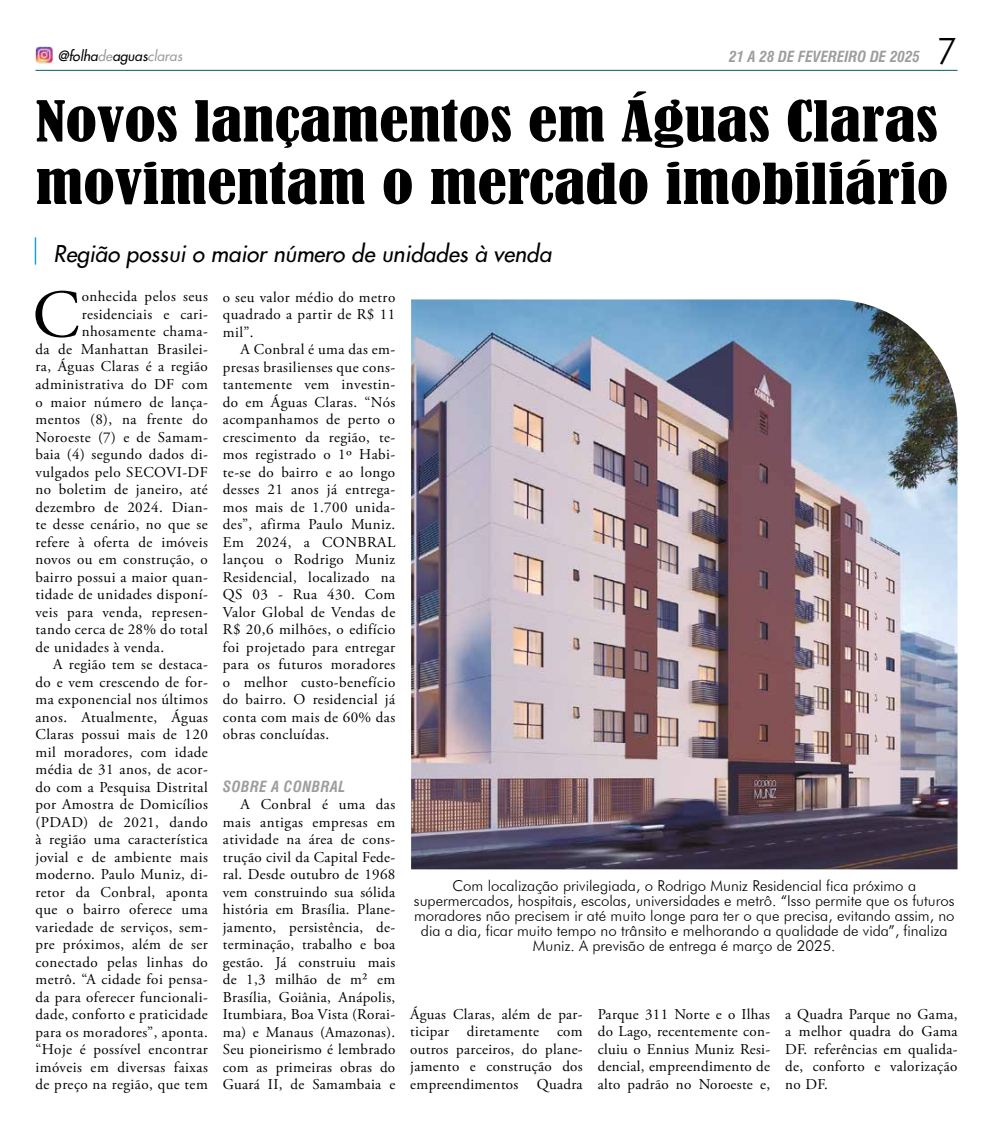
<style>
.page{position:relative;width:993px;height:1134px;background:#fff}
.page>*{position:absolute;margin:0;border:0;box-sizing:border-box;transform-origin:0 0}
.t1{font:67.75px "Adobe Garamond Pro";color:#000}
.t2{font:condensed 52.5px/62.5px "Bernard";color:#000;scale:1.25 1}
.t3{font:300 37px "Futura BT";color:#000}
.t4{font:italic 22.5px "Futura 2";color:#000}
.t5{font:15px/17.5px "Adobe Garamond Pro";letter-spacing:.03em;color:#000;text-align:justify}
.t6{font:300 15px/15px "Futura BT";color:#000;text-align:center}
.t7{font:italic 700 condensed 15px "Swiss 721 BT";color:#9d9d9c}
.t8{font:italic 700 condensed 15px "Swiss 721 BT";letter-spacing:.03em;color:#9d9d9c}
.t9{font:italic 13.75px "Futura 2";color:#000}
.s1{color:#9d9d9c}
</style>
<div class="page">
<hr style="left:35px;top:70px;width:922px;height:1px;background:#00605b">
<img style="left:35px;top:46px;width:18px;height:18px">
<img style="left:411px;top:299px;width:546px;height:570px">
<svg style="left:35px;top:237px;width:1px;height:27px"></svg>
<p class="t9" style="left:58px;top:47px;width:126px">@folha<span class="s1">de</span>aguas<span class="s1">claras</span></p>
<p class="t7" style="left:728px;top:48px;width:192px">21 A 28 DE FEVEREIRO DE 2025</p>
<h3 class="t3" style="left:935px;top:28px;width:23px">7</h3>
<h2 class="t2" style="left:35px;top:91px;width:731px">Novos lançamentos em Águas Claras movimentam o mercado imobiliário</h2>
<h3 class="t4" style="left:53px;top:238px;width:499px">Região possui o maior número de unidades à venda</h3>
<h1 class="t1" style="left:32px;top:274px;width:49px">C</h1>
<p class="t5" style="left:82px;top:288px;width:128px">onhecida pelos seus</p>
<p class="t5" style="left:82px;top:306px;width:128px">residenciais e cari-</p>
<p class="t5" style="left:82px;top:323px;width:128px">nhosamente chama-</p>
<p class="t5" style="left:35px;top:341px;width:174px">da de Manhattan Brasilei-</p>
<p class="t5" style="left:35px;top:358px;width:174px">ra, Águas Claras é a região</p>
<p class="t5" style="left:35px;top:376px;width:174px">administrativa do DF com</p>
<p class="t5" style="left:35px;top:393px;width:174px">o maior número de lança-</p>
<p class="t5" style="left:35px;top:411px;width:174px">mentos (8), na frente do</p>
<p class="t5" style="left:35px;top:428px;width:174px">Noroeste (7) e de Samam-</p>
<p class="t5" style="left:35px;top:446px;width:174px">baia (4) segundo dados di-</p>
<p class="t5" style="left:35px;top:464px;width:174px">vulgados pelo SECOVI-DF</p>
<p class="t5" style="left:35px;top:481px;width:174px">no boletim de janeiro, até</p>
<p class="t5" style="left:35px;top:499px;width:174px">dezembro de 2024. Dian-</p>
<p class="t5" style="left:35px;top:516px;width:174px">te desse cenário, no que se</p>
<p class="t5" style="left:35px;top:534px;width:174px">refere à oferta de imóveis</p>
<p class="t5" style="left:35px;top:551px;width:174px">novos ou em construção, o</p>
<p class="t5" style="left:35px;top:569px;width:174px">bairro possui a maior quan-</p>
<p class="t5" style="left:35px;top:586px;width:174px">tidade de unidades disponí-</p>
<p class="t5" style="left:35px;top:604px;width:174px">veis para venda, represen-</p>
<p class="t5" style="left:35px;top:621px;width:174px">tando cerca de 28% do total</p>
<p class="t5" style="left:35px;top:639px;width:130px">de unidades à venda.</p>
<p class="t5" style="left:53px;top:656px;width:156px">A região tem se destaca-</p>
<p class="t5" style="left:35px;top:674px;width:174px">do e vem crescendo de for-</p>
<p class="t5" style="left:35px;top:691px;width:174px">ma exponencial nos últimos</p>
<p class="t5" style="left:35px;top:709px;width:174px">anos. Atualmente, Águas</p>
<p class="t5" style="left:35px;top:726px;width:174px">Claras possui mais de 120</p>
<p class="t5" style="left:35px;top:744px;width:174px">mil moradores, com idade</p>
<p class="t5" style="left:35px;top:761px;width:174px">média de 31 anos, de acor-</p>
<p class="t5" style="left:35px;top:779px;width:174px">do com a Pesquisa Distrital</p>
<p class="t5" style="left:35px;top:796px;width:174px">por Amostra de Domicílios</p>
<p class="t5" style="left:35px;top:814px;width:174px">(PDAD) de 2021, dando</p>
<p class="t5" style="left:35px;top:831px;width:174px">à região uma característica</p>
<p class="t5" style="left:35px;top:849px;width:174px">jovial e de ambiente mais</p>
<p class="t5" style="left:35px;top:866px;width:174px">moderno. Paulo Muniz, di-</p>
<p class="t5" style="left:35px;top:884px;width:174px">retor da Conbral, aponta</p>
<p class="t5" style="left:35px;top:901px;width:174px">que o bairro oferece uma</p>
<p class="t5" style="left:35px;top:919px;width:174px">variedade de serviços, sem-</p>
<p class="t5" style="left:35px;top:936px;width:174px">pre próximos, além de ser</p>
<p class="t5" style="left:35px;top:954px;width:174px">conectado pelas linhas do</p>
<p class="t5" style="left:35px;top:971px;width:174px">metrô. “A cidade foi pensa-</p>
<p class="t5" style="left:35px;top:989px;width:174px">da para oferecer funcionali-</p>
<p class="t5" style="left:35px;top:1006px;width:174px">dade, conforto e praticidade</p>
<p class="t5" style="left:35px;top:1024px;width:174px">para os moradores”, aponta.</p>
<p class="t5" style="left:35px;top:1041px;width:174px">“Hoje é possível encontrar</p>
<p class="t5" style="left:35px;top:1059px;width:174px">imóveis em diversas faixas</p>
<p class="t5" style="left:35px;top:1076px;width:174px">de preço na região, que tem</p>
<p class="t5" style="left:223px;top:289px;width:174px">o seu valor médio do metro quadrado a partir de R$ 11 mil”.</p>
<p class="t5" style="left:223px;top:341px;width:174px;text-indent:18px">A Conbral é uma das em&shy;presas brasilienses que cons&shy;tantemente vem investin&shy;do em Águas Claras. “Nós acompanhamos de perto o crescimento da região, te&shy;mos registrado o 1º Habi&shy;te-se do bairro e ao longo desses 21 anos já entrega&shy;mos mais de 1.700 unida&shy;des”, afirma Paulo Muniz.<br>Em 2024, a CONBRAL lançou o Rodrigo Muniz Residencial, localizado na QS 03 - Rua 430. Com Valor Global de Vendas de R$ 20,6 milhões, o edifício foi projetado para entregar para os futuros moradores o melhor custo-benefício do bairro. O residencial já conta com mais de 60% das obras concluídas.</p>
<p class="t8" style="left:223px;top:777px;width:124px">SOBRE A CONBRAL</p>
<p class="t5" style="left:223px;top:796px;width:174px;text-indent:18px">A Conbral é uma das mais antigas empresas em atividade na área de cons&shy;trução civil da Capital Fede&shy;ral. Desde outubro de 1968 vem construindo sua sólida história em Brasília. Plane&shy;jamento, persistência, de&shy;terminação, trabalho e boa gestão. Já construiu mais de 1,3 milhão de m² em Brasília, Goiânia, Anápolis, Itumbiara, Boa Vista (Rorai&shy;ma) e Manaus (Amazonas).<br>Seu pioneirismo é lembrado com as primeiras obras do Guará II, de Samambaia e</p>
<p class="t6" style="left:414px;top:878px;width:542px">Com localização privilegiada, o Rodrigo Muniz Residencial fica próximo a supermercados, hospitais, escolas, universidades e metrô. “Isso permite que os futuros moradores não precisem ir até muito longe para ter o que precisa, evitando assim, no dia a dia, ficar muito tempo no trânsito e melhorando a qualidade de vida”, finaliza Muniz. A previsão de entrega é março de 2025.</p>
<p class="t5" style="left:410px;top:1006px;width:174px">Águas Claras, além de par&shy;ticipar diretamente com outros parceiros, do plane&shy;jamento e construção dos empreendimentos Quadra</p>
<p class="t5" style="left:597px;top:1006px;width:174px">Parque 311 Norte e o Ilhas do Lago, recentemente con&shy;cluiu o Ennius Muniz Resi&shy;dencial, empreendimento de alto padrão no Noroeste e,</p>
<p class="t5" style="left:784px;top:1006px;width:174px">a Quadra Parque no Gama, a melhor quadra do Gama DF. referências em qualida&shy;de, conforto e valorização no DF.</p>
</div>
